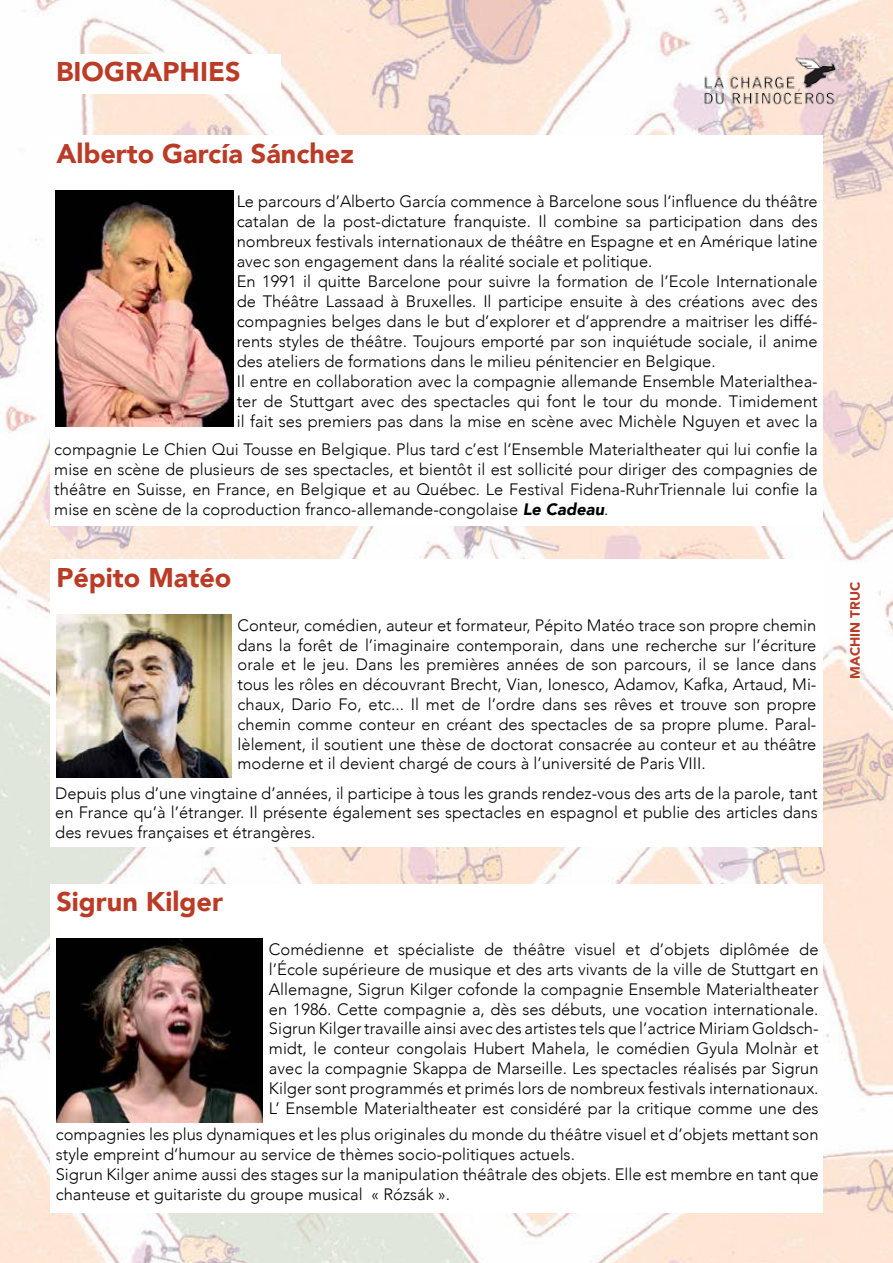
<style>
.page{position:relative;width:893px;height:1263px;background:#fff}
.page>*{position:absolute;margin:0;border:0;box-sizing:border-box;transform-origin:0 0}
.t1{font:900 27px "Avenir";color:#bb3c26}
.t2{font:300 16.5px/19.8px "Avenir";color:#000;text-align:justify}
.t3{font:900 13.5px "Avenir";color:#bb3c26}
.s1{font-weight:900;font-style:italic}
</style>
<div class="page">
<img style="left:0;top:0;width:893px;height:1263px">
<div style="left:54px;top:54px;width:226px;height:40px;background:#fff"></div>
<div style="left:50px;top:884px;width:772px;height:329px;background:#fff"></div>
<img style="left:56px;top:939px;width:207px;height:184px">
<div style="left:50px;top:559px;width:772px;height:288px;background:#fff"></div>
<img style="left:56px;top:614px;width:175px;height:164px">
<div style="left:50px;top:136px;width:772px;height:390px;background:#fff"></div>
<img style="left:55px;top:190px;width:178px;height:237px">
<img style="left:701px;top:54px;width:138px;height:51px">
<h1 class="t1" style="left:56px;top:48px;width:186px">BIOGRAPHIES</h1>
<h1 class="t1" style="left:56px;top:130px;width:299px">Alberto García Sánchez</h1>
<p class="t2" style="left:237px;top:191px;width:583px;text-align:left">Le parcours d’Alberto García commence à Barcelone sous l’influence du théâtre catalan de la post-dictature franquiste. Il combine sa participation dans des nombreux festivals internationaux de théâtre en Espagne et en Amérique latine avec son engagement dans la réalité sociale et politique.<br>En 1991 il quitte Barcelone pour suivre la formation de l’Ecole Internationale de Théâtre Lassaad à Bruxelles. Il participe ensuite à des créations avec des compagnies belges dans le but d’explorer et d’apprendre a maitriser les diffé&shy;rents styles de théâtre. Toujours emporté par son inquiétude sociale, il anime des ateliers de formations dans le milieu pénitencier en Belgique.<br>Il entre en collaboration avec la compagnie allemande Ensemble Materialthea&shy;ter de Stuttgart avec des spectacles qui font le tour du monde. Timidement il fait ses premiers pas dans la mise en scène avec Michèle Nguyen et avec la</p>
<p class="t2" style="left:54px;top:439px;width:765px">compagnie Le Chien Qui Tousse en Belgique. Plus tard c’est l’Ensemble Materialtheater qui lui confie la mise en scène de plusieurs de ses spectacles, et bientôt il est sollicité pour diriger des compagnies de théâtre en Suisse, en France, en Belgique et au Québec. Le Festival Fidena-RuhrTriennale lui confie la mise en scène de la coproduction franco-allemande-congolaise <span class="s1">Le Cadeau</span>.</p>
<h1 class="t1" style="left:56px;top:554px;width:176px">Pépito Matéo</h1>
<p class="t2" style="left:238px;top:615px;width:580px">Conteur, comédien, auteur et formateur, Pépito Matéo trace son propre chemin dans la forêt de l’imaginaire contemporain, dans une recherche sur l’écriture orale et le jeu. Dans les premières années de son parcours, il se lance dans tous les rôles en découvrant Brecht, Vian, Ionesco, Adamov, Kafka, Artaud, Mi&shy;chaux, Dario Fo, etc... Il met de l’ordre dans ses rêves et trouve son propre chemin comme conteur en créant des spectacles de sa propre plume. Paral&shy;lèlement, il soutient une thèse de doctorat consacrée au conteur et au théâtre moderne et il devient chargé de cours à l’université de Paris VIII.</p>
<p class="t2" style="left:55px;top:783px;width:764px">Depuis plus d’une vingtaine d’années, il participe à tous les grands rendez-vous des arts de la parole, tant en France qu’à l’étranger. Il présente également ses spectacles en espagnol et publie des articles dans des revues françaises et étrangères.</p>
<h1 class="t1" style="left:56px;top:878px;width:168px">Sigrun Kilger</h1>
<p class="t2" style="left:269px;top:939px;width:551px">Comédienne et spécialiste de théâtre visuel et d’objets diplômée de l’École supérieure de musique et des arts vivants de la ville de Stuttgart en Allemagne, Sigrun Kilger cofonde la compagnie Ensemble Materialtheater en 1986. Cette compagnie a, dès ses débuts, une vocation internationale.<br>Sigrun Kilger travaille ainsi avec des artistes tels que l’actrice Miriam Goldsch&shy;midt, le conteur congolais Hubert Mahela, le comédien Gyula Molnàr et avec la compagnie Skappa de Marseille. Les spectacles réalisés par Sigrun Kilger sont programmés et primés lors de nombreux festivals internationaux.<br>L’ Ensemble Materialtheater est considéré par la critique comme une des</p>
<p class="t2" style="left:56px;top:1125px;width:764px;text-align:left">compagnies les plus dynamiques et les plus originales du monde du théâtre visuel et d’objets mettant son style empreint d’humour au service de thèmes socio-politiques actuels.<br>Sigrun Kilger anime aussi des stages sur la manipulation théâtrale des objets. Elle est membre en tant que chanteuse et guitariste du groupe musical « Rózsák ».</p>
<p class="t3" style="left:843px;top:679px;width:98px;rotate:-90deg">MACHIN TRUC</p>
</div>
